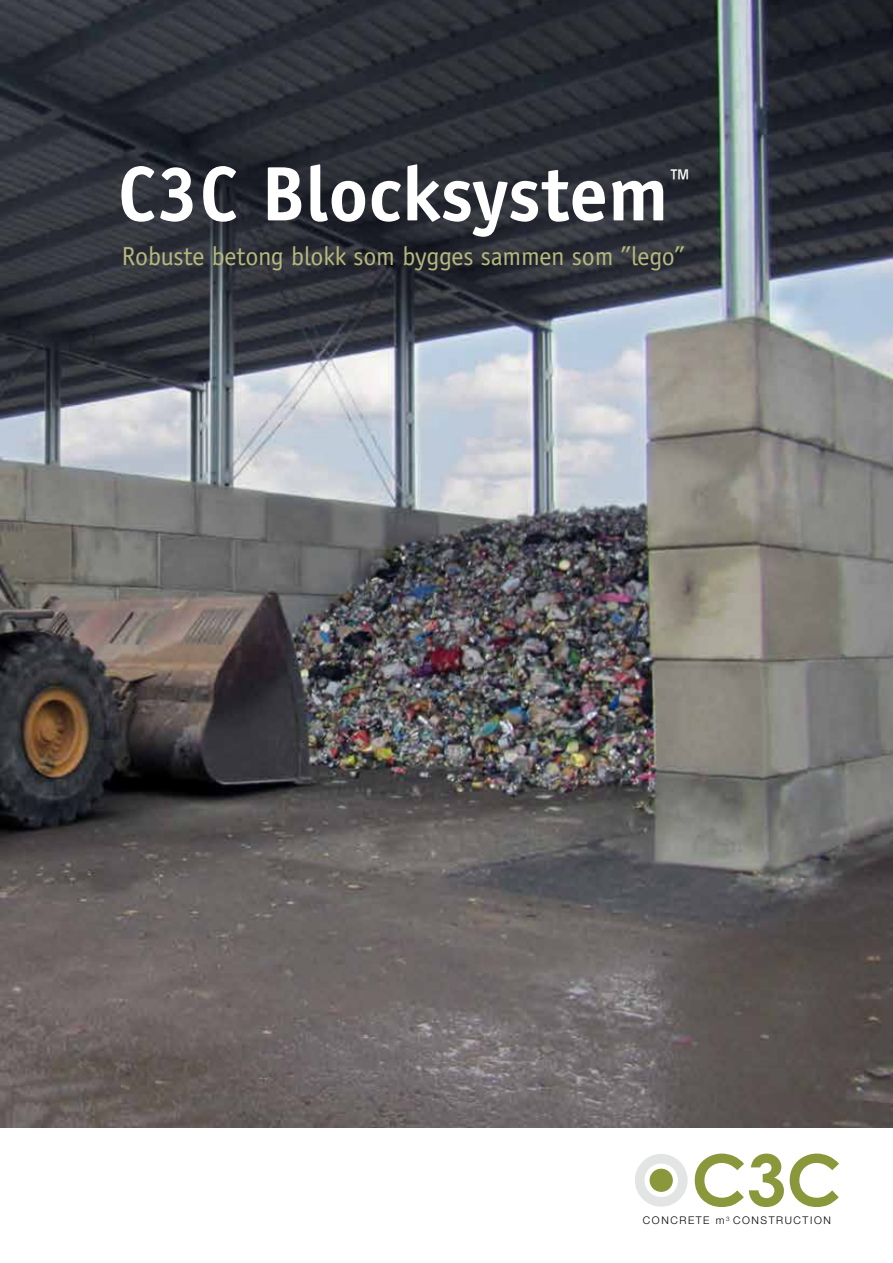
<style>
.page{position:relative;width:893px;height:1263px;background:#fff}
.page>*{position:absolute;margin:0;border:0;box-sizing:border-box;transform-origin:0 0}
.t1{font:700 77.4px "Officina Sans";color:#fff}
.t2{font:700 34.5px "Officina Sans";color:#fff}
.t3{font:26.1px "Officina Sans";letter-spacing:-.01em;color:#b6b87c}
.t4{font:300 10.5px "Helvetica Neue";letter-spacing:.15em;color:#000}
</style>
<div class="page">
<img style="left:0;top:0;width:893px;height:1127px">
<svg style="left:695px;top:1153px;width:89px;height:54px"></svg>
<svg style="left:790px;top:1153px;width:49px;height:54px"></svg>
<svg style="left:635px;top:1154px;width:53px;height:53px"></svg>
<div style="left:650px;top:1169px;width:23px;height:23px;background:#8a973a;border-radius:50%"></div>
<h1 class="t1" style="left:118px;top:146px;width:552px">C3C Blocksystem</h1>
<h2 class="t2" style="left:668px;top:160px;width:26px">™</h2>
<p class="t3" style="left:122px;top:241px;width:565px">Robuste betong blokk som bygges sammen som ”lego”</p>
<p class="t4" style="left:643px;top:1214px;width:189px">CONCRETE m<sup>3</sup> CONSTRUCTION</p>
</div>
